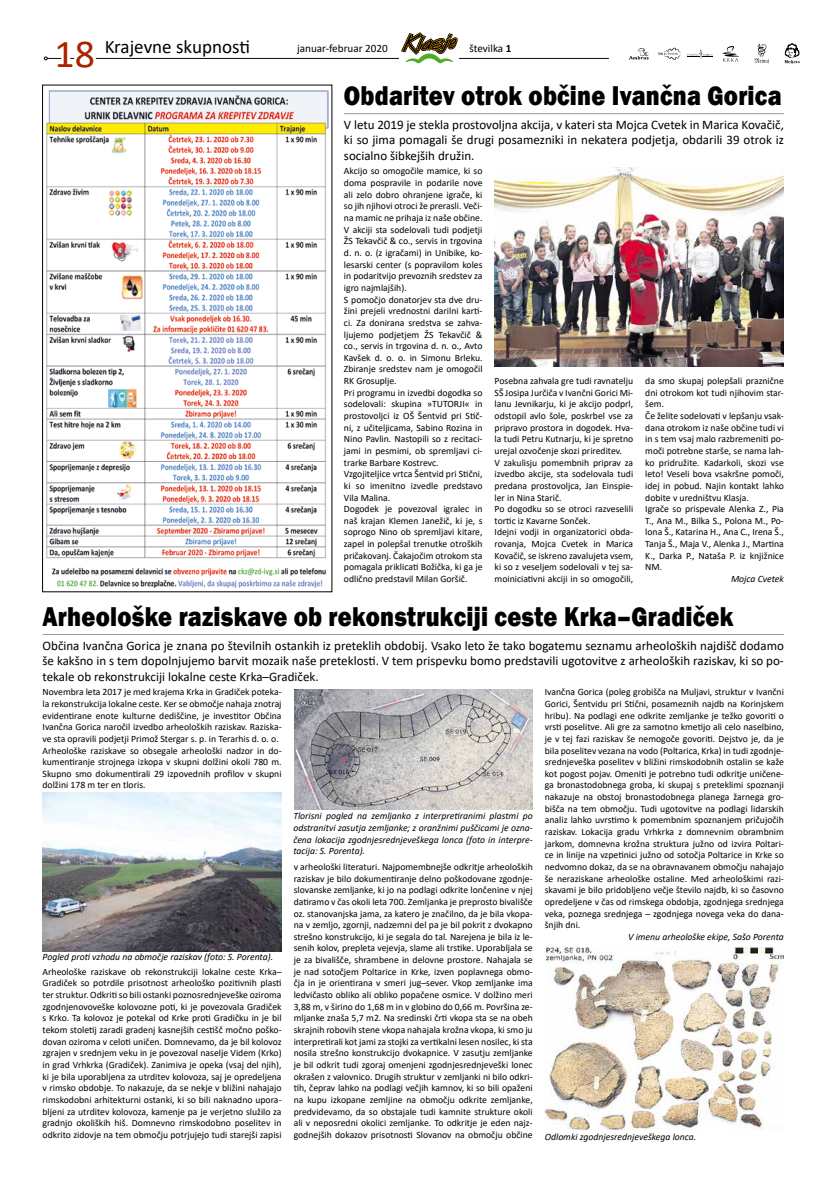
<style>
.page{position:relative;width:820px;height:1191px;background:#fff}
.page>*{position:absolute;margin:0;border:0;box-sizing:border-box;transform-origin:0 0}
.t1{font:800 28px "Franklin Gothic";letter-spacing:.01em;color:#000;scale:.85 1}
.t2{font:19.1px "Calibri";color:#000}
.t3{font:13px/15.6px "Calibri";color:#000;text-align:justify}
.t4{font:11.2px "Calibri";color:#000}
.t5{font:9.7px/11.6px "Calibri";color:#000}
.t6{font:italic 9.7px/11.6px "Calibri";color:#000;text-align:justify}
.s1{font-size:39.7px;color:#aa2300}
.s2{font-weight:700}
</style>
<div class="page">
<svg style="left:784px;top:43px;width:15px;height:21px"></svg>
<svg style="left:629px;top:48px;width:19px;height:11px"></svg>
<svg style="left:658px;top:47px;width:22px;height:13px"></svg>
<svg style="left:687px;top:49px;width:25px;height:9px"></svg>
<svg style="left:722px;top:46px;width:16px;height:16px"></svg>
<svg style="left:754px;top:44px;width:14px;height:19px"></svg>
<svg style="left:44px;top:32px;width:564px;height:32px"></svg>
<hr style="left:344px;top:113px;width:439px;height:1px;background:#98989c">
<img style="left:494px;top:167px;width:289px;height:200px">
<hr style="left:43px;top:634px;width:740px;height:1px;background:#98989c">
<img style="left:294px;top:689px;width:238px;height:120px">
<img style="left:43px;top:792px;width:238px;height:159px">
<img style="left:544px;top:946px;width:239px;height:183px">
<img style="left:46px;top:90px;width:282px;height:498px">
<div style="left:42px;top:85px;width:290px;height:507px;border:1px solid #000"></div>
<h2 class="t2" style="left:55px;top:33px;width:197px"><span class="s1">18</span> Krajevne skupnosti</h2>
<p class="t4" style="left:297px;top:41px;width:92px">januar-februar 2020</p>
<p class="t4" style="left:469px;top:41px;width:43px">številka <span class="s2">1</span></p>
<h1 class="t1" style="left:344px;top:77px;width:516px">Obdaritev otrok občine Ivančna Gorica</h1>
<h3 class="t3" style="left:344px;top:116px;width:441px">V letu 2019 je stekla prostovoljna akcija, v kateri sta Mojca Cvetek in Marica Kovačič, ki so jima pomagali še drugi posamezniki in nekatera podjetja, obdarili 39 otrok iz socialno šibkejših družin.</h3>
<p class="t5" style="left:344px;top:165px;width:140px">Akcijo so omogočile mamice, ki so doma pospravile in podarile nove ali zelo dobro ohranjene igrače, ki so jih njihovi otroci že prerasli. Veči&shy;na mamic ne prihaja iz naše občine.<br>V akciji sta sodelovali tudi podjetji ŽS Tekavčič &amp; co., servis in trgovina d. n. o. (z igračami) in Unibike, ko&shy;lesarski center (s popravilom koles in podaritvijo prevoznih sredstev za igro najmlajših).<br>S pomočjo donatorjev sta dve dru&shy;žini prejeli vrednostni darilni karti&shy;ci. Za donirana sredstva se zahva&shy;ljujemo podjetjem ŽS Tekavčič &amp; co., servis in trgovina d. n. o., Avto Kavšek d. o. o. in Simonu Brleku.<br>Zbiranje sredstev nam je omogočil RK Grosuplje.<br>Pri programu in izvedbi dogodka so sodelovali: skupina »TUTORJI« in prostovoljci iz OŠ Šentvid pri Stič&shy;ni, z učiteljicama, Sabino Rozina in Nino Pavlin. Nastopili so z recitaci&shy;jami in pesmimi, ob spremljavi ci&shy;trarke Barbare Kostrevc.<br>Vzgojiteljice vrtca Šentvid pri Stični, ki so imenitno izvedle predstavo Vila Malina.<br>Dogodek je povezoval igralec in naš krajan Klemen Janežič, ki je, s soprogo Nino ob spremljavi kitare, zapel in polepšal trenutke otroških pričakovanj. Čakajočim otrokom sta pomagala priklicati Božička, ki ga je odlično predstavil Milan Goršič.</p>
<p class="t5" style="left:494px;top:375px;width:140px">Posebna zahvala gre tudi ravnatelju SŠ Josipa Jurčiča v Ivančni Gorici Mi&shy;lanu Jevnikarju, ki je akcijo podprl, odstopil avlo šole, poskrbel vse za pripravo prostora in dogodek. Hva&shy;la tudi Petru Kutnarju, ki je spretno urejal ozvočenje skozi prireditev.<br>V zakulisju pomembnih priprav za izvedbo akcije, sta sodelovala tudi predana prostovoljca, Jan Einspie&shy;ler in Nina Starič.<br>Po dogodku so se otroci razveselili tortic iz Kavarne Sonček.<br>Idejni vodji in organizatorici obda&shy;rovanja, Mojca Cvetek in Marica Kovačič, se iskreno zavalujeta vsem, ki so z veseljem sodelovali v tej sa&shy;moiniciativni akciji in so omogočili,</p>
<p class="t5" style="left:645px;top:375px;width:140px">da smo skupaj polepšali praznične dni otrokom kot tudi njihovim star&shy;šem.<br>Če želite sodelovati v lepšanju vsak&shy;dana otrokom iz naše občine tudi vi in s tem vsaj malo razbremeniti po&shy;moči potrebne starše, se nama lah&shy;ko pridružite. Kadarkoli, skozi vse leto! Veseli bova vsakršne pomoči, idej in pobud. Najin kontakt lahko dobite v uredništvu Klasja.<br>Igrače so prispevale Alenka Z., Pia<br>T., Ana M., Bilka S., Polona M., Po&shy;lona Š., Katarina H., Ana C., Irena Š.,<br>Tanja Š., Maja V., Alenka J., Martina<br>K., Darka P., Nataša P. iz knjižnice<br>NM.</p>
<p class="t6" style="left:730px;top:572px;width:54px">Mojca Cvetek</p>
<h1 class="t1" style="left:43px;top:598px;width:814px">Arheološke raziskave ob rekonstrukciji ceste Krka–Gradiček</h1>
<p class="t3" style="left:43px;top:637px;width:742px">Občina Ivančna Gorica je znana po številnih ostankih iz preteklih obdobij. Vsako leto že tako bogatemu seznamu arheoloških najdišč dodamo še kakšno in s tem dopolnjujemo barvit mozaik naše preteklosti. V tem prispevku bomo predstavili ugotovitve z arheoloških raziskav, ki so po&shy;tekale ob rekonstrukciji lokalne ceste Krka–Gradiček.</p>
<p class="t5" style="left:43px;top:686px;width:240px">Novembra leta 2017 je med krajema Krka in Gradiček poteka&shy;la rekonstrukcija lokalne ceste. Ker se območje nahaja znotraj evidentirane enote kulturne dediščine, je investitor Občina Ivančna Gorica naročil izvedbo arheoloških raziskav. Raziska&shy;ve sta opravili podjetji Primož Stergar s. p. in Terarhis d. o. o.<br>Arheološke raziskave so obsegale arheološki nadzor in do&shy;kumentiranje strojnega izkopa v skupni dolžini okoli 780 m.<br>Skupno smo dokumentirali 29 izpovednih profilov v skupni dolžini 178 m ter en tloris.</p>
<p class="t5" style="left:544px;top:686px;width:240px;text-align:justify">Ivančna Gorica (poleg grobišča na Muljavi, struktur v Ivančni Gorici, Šentvidu pri Stični, posameznih najdb na Korinjskem hribu). Na podlagi ene odkrite zemljanke je težko govoriti o vrsti poselitve. Ali gre za samotno kmetijo ali celo naselbino, je v tej fazi raziskav še nemogoče govoriti. Dejstvo je, da je bila poselitev vezana na vodo (Poltarica, Krka) in tudi zgodnje&shy;srednjeveška poselitev v bližini rimskodobnih ostalin se kaže kot pogost pojav. Omeniti je potrebno tudi odkritje uničene&shy;ga bronastodobnega groba, ki skupaj s preteklimi spoznanji nakazuje na obstoj bronastodobnega planega žarnega gro&shy;bišča na tem območju. Tudi ugotovitve na podlagi lidarskih analiz lahko uvrstimo k pomembnim spoznanjem pričujočih raziskav. Lokacija gradu Vrhkrka z domnevnim obrambnim jarkom, domnevna krožna struktura južno od izvira Poltari&shy;ce in linije na vzpetinici južno od sotočja Poltarice in Krke so nedvomno dokaz, da se na obravnavanem območju nahajajo še neraziskane arheološke ostaline. Med arheološkimi razi&shy;skavami je bilo pridobljeno večje število najdb, ki so časovno opredeljene v čas od rimskega obdobja, zgodnjega srednjega veka, poznega srednjega – zgodnjega novega veka do dana&shy;šnjih dni.</p>
<p class="t6" style="left:627px;top:930px;width:157px">V imenu arheološke ekipe, Sašo Porenta</p>
<p class="t6" style="left:293px;top:810px;width:241px">Tlorisni pogled na zemljanko z interpretiranimi plastmi po odstranitvi zasutja zemljanke; z oranžnimi puščicami je ozna&shy;čena lokacija zgodnjesrednjeveškega lonca (foto in interpre&shy;tacija: S. Porenta).</p>
<p class="t5" style="left:293px;top:860px;width:240px;text-align:justify">v arheološki literaturi. Najpomembnejše odkritje arheoloških raziskav je bilo dokumentiranje delno poškodovane zgodnje&shy;slovanske zemljanke, ki jo na podlagi odkrite lončenine v njej datiramo v čas okoli leta 700. Zemljanka je preprosto bivališče oz. stanovanjska jama, za katero je značilno, da je bila vkopa&shy;na v zemljo, zgornji, nadzemni del pa je bil pokrit z dvokapno strešno konstrukcijo, ki je segala do tal. Narejena je bila iz le&shy;senih kolov, prepleta vejevja, slame ali trstike. Uporabljala se je za bivališče, shrambene in delovne prostore. Nahajala se je nad sotočjem Poltarice in Krke, izven poplavnega obmo&shy;čja in je orientirana v smeri jug–sever. Vkop zemljanke ima ledvičasto obliko ali obliko popačene osmice. V dolžino meri 3,88 m, v širino do 1,68 m in v globino do 0,66 m. Površina ze&shy;mljanke znaša 5,7 m2. Na sredinski črti vkopa sta se na obeh skrajnih robovih stene vkopa nahajala krožna vkopa, ki smo ju interpretirali kot jami za stojki za vertikalni lesen nosilec, ki sta nosila strešno konstrukcijo dvokapnice. V zasutju zemljanke je bil odkrit tudi zgoraj omenjeni zgodnjesrednjeveški lonec okrašen z valovnico. Drugih struktur v zemljanki ni bilo odkri&shy;tih, čeprav lahko na podlagi večjih kamnov, ki so bili opaženi na kupu izkopane zemljine na območju odkrite zemljanke, predvidevamo, da so obstajale tudi kamnite strukture okoli ali v neposredni okolici zemljanke. To odkritje je eden najz&shy;godnejših dokazov prisotnosti Slovanov na območju občine</p>
<p class="t6" style="left:43px;top:950px;width:232px">Pogled proti vzhodu na območje raziskav (foto: S. Porenta).</p>
<p class="t5" style="left:43px;top:965px;width:240px;text-align:justify">Arheološke raziskave ob rekonstrukciji lokalne ceste Krka– Gradiček so potrdile prisotnost arheološko pozitivnih plasti ter struktur. Odkriti so bili ostanki poznosrednjeveške oziroma zgodnjenovoveške kolovozne poti, ki je povezovala Gradiček s Krko. Ta kolovoz je potekal od Krke proti Gradičku in je bil tekom stoletij zaradi gradenj kasnejših cestišč močno poško&shy;dovan oziroma v celoti uničen. Domnevamo, da je bil kolovoz zgrajen v srednjem veku in je povezoval naselje Videm (Krko) in grad Vrhkrka (Gradiček). Zanimiva je opeka (vsaj del njih), ki je bila uporabljena za utrditev kolovoza, saj je opredeljena v rimsko obdobje. To nakazuje, da se nekje v bližini nahajajo rimskodobni arhitekturni ostanki, ki so bili naknadno upora&shy;bljeni za utrditev kolovoza, kamenje pa je verjetno služilo za gradnjo okoliških hiš. Domnevno rimskodobno poselitev in odkrito zidovje na tem območju potrjujejo tudi starejši zapisi</p>
<p class="t6" style="left:544px;top:1130px;width:153px">Odlomki zgodnjesrednjeveškega lonca.</p>
</div>
